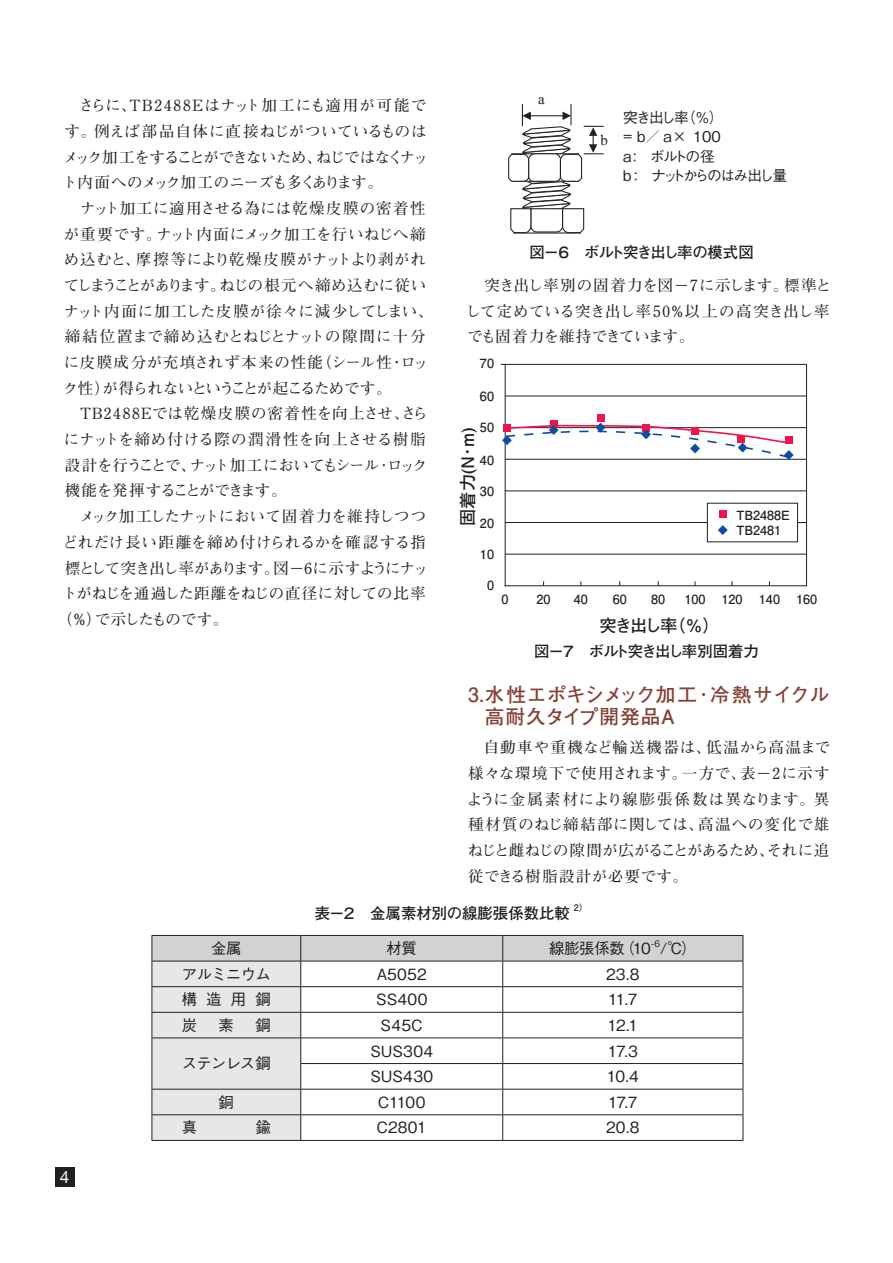
<style>
.page{position:relative;width:893px;height:1263px;background:#fff}
.page>*{position:absolute;margin:0;border:0;box-sizing:border-box;transform-origin:0 0}
.章-行中{font:700 19.65px/22.4px "Futo Go B101 Pro";color:#844136}
.t1{font:700 17.25px "Futo Go B101 Pr 6 N";letter-spacing:-.115em;color:#231f20}
.t2{font:16.95px "Helvetica Neue";color:#fff}
.本文{font:700 15.45px/25.7px "Futo Min A101 Pro";letter-spacing:-.005em;color:#231f20;text-align:justify}
.本文-2{font:700 15.45px/25.7px "Futo Min A101 Pro";letter-spacing:.02em;color:#231f20}
.表組み中文字{font:500 15.45px "Gothic BBB Pro";letter-spacing:-.005em;color:#231f20}
.キャプション{font:700 15.45px "Futo Go B101 Pro";letter-spacing:-.11em;color:#231f20}
.本文-3{font:700 15.45px "Futo Min A101 Pro";letter-spacing:-.065em;color:#231f20}
.本文-4{font:700 15.45px "Futo Min A101 Pro";letter-spacing:.03em;color:#231f20}
.キャプション-2{font:700 15.45px "Futo Go B101 Pro";color:#231f20}
.本文-5{font:700 15.45px "Futo Min A101 Pro";letter-spacing:-.095em;color:#231f20}
.t3{font:500 14.85px/19.4px "Gothic BBB Pr 6 N";letter-spacing:-.125em;color:#231f20}
.t4{font:14.85px "Times New Roman";color:#231f20}
.t5{font:700 12.6px/15.9px "Futo Go B101 Pr 6 N";color:#231f20}
.キャプション-3{font:700 9px "Futo Go B101 Pro";color:#231f20}
.表組み中文字-2{font:500 9px "Gothic BBB Pro";color:#231f20}
.s1{font-family:"Koz Go Pr 6 N";font-weight:400}
</style>
<div class="page">
<div style="left:55px;top:1167px;width:19px;height:19px;background:#231f20"></div>
<svg style="left:508px;top:104px;width:96px;height:130px"></svg>
<svg style="left:152px;top:935px;width:592px;height:205px"></svg>
<hr style="left:152px;top:1140px;width:149px;height:1px;background:#231f20">
<hr style="left:301px;top:1140px;width:202px;height:1px;background:#231f20">
<hr style="left:503px;top:1140px;width:240px;height:1px;background:#231f20">
<svg style="left:504px;top:363px;width:303px;height:224px"></svg>
<hr style="left:505px;top:364px;width:1px;height:222px;background:#231f20">
<hr style="left:505px;top:396px;width:302px;height:1px;background:#231f20">
<hr style="left:505px;top:427px;width:302px;height:1px;background:#231f20">
<hr style="left:505px;top:459px;width:302px;height:1px;background:#231f20">
<hr style="left:505px;top:491px;width:302px;height:1px;background:#231f20">
<hr style="left:505px;top:522px;width:302px;height:1px;background:#231f20">
<hr style="left:505px;top:554px;width:302px;height:1px;background:#231f20">
<div style="left:550px;top:420px;width:8px;height:8px;background:#ed1450"></div>
<div style="left:597px;top:414px;width:7px;height:7px;background:#ed1450"></div>
<svg style="left:502px;top:423px;width:292px;height:37px"></svg>
<div style="left:707px;top:503px;width:91px;height:39px;background:#fff"></div>
<div style="left:707px;top:503px;width:91px;height:39px;border:1px solid #231f20"></div>
<div style="left:719px;top:510px;width:8px;height:8px;background:#ed1450"></div>
<svg style="left:718px;top:525px;width:10px;height:10px"></svg>
<p class="本文" style="left:62px;top:91px;width:368px;text-indent:16px">さらに、TB2488Eはナット加工にも適用が可能です。例えば部品自体に直接ねじがついているものはメック加工をすることができないため、ねじではなくナット内面へのメック加工のニーズも多くあります。</p>
<p class="本文-2" style="left:63px;top:194px;width:372px;text-indent:17px">ナット加工に適用させる為には乾燥皮膜の密着性が重要です。ナット内面にメック加工を行いねじへ締め込むと、摩擦等により乾燥皮膜がナットより剥がれてしまうことがあります。ねじの根元へ締め込むに従いナット内面に加工した皮膜が徐々に減少してしまい、締結位置まで締め込むとねじとナットの隙間に十分に皮膜成分が充填されず本来の性能（シール性・ロック性）が得られないということが起こるためです。</p>
<p class="本文" style="left:64px;top:399px;width:365px;text-align:left;text-indent:16px">TB2488Eでは乾燥皮膜の密着性を向上させ、さらにナットを締め付ける際の潤滑性を向上させる樹脂設計を行うことで、ナット加工においてもシール･ロック機能を発揮することができます。</p>
<p class="本文" style="left:79px;top:502px;width:349px">メック加工したナットにおいて固着力を維持しつつ</p>
<p class="本文-4" style="left:63px;top:530px;width:364px">どれだけ長い距離を締め付けられるかを確認する指</p>
<p class="本文-3" style="left:65px;top:556px;width:365px">標として突き出し率があります。図－6に示すようにナッ</p>
<p class="本文" style="left:62px;top:579px;width:365px">トがねじを通過した距離をねじの直径に対しての比率</p>
<p class="本文-5" style="left:57px;top:607px;width:173px">（％）で示したものです。</p>
<p class="t4" style="left:538px;top:89px;width:8px">a</p>
<p class="t4" style="left:600px;top:130px;width:9px">b</p>
<p class="t3" style="left:623px;top:107px;width:166px">突き出し率（％）<br>= b／ a× 100<br>a：ボルトの径<br>b：ナットからのはみ出し量</p>
<p class="キャプション" style="left:529px;top:240px;width:241px">図－６　ボルト突き出し率の模式図　</p>
<p class="本文" style="left:465px;top:271px;width:368px;text-align:left;text-indent:19px">突き出し率別の固着力を図－7に示します。標準として定めている突き出し率50%以上の高突き出し率でも固着力を維持できています。</p>
<p class="t5" style="left:480px;top:355px;width:16px">70</p>
<p class="t5" style="left:480px;top:388px;width:16px">60</p>
<p class="t5" style="left:480px;top:419px;width:16px">50</p>
<p class="t5" style="left:480px;top:451px;width:16px">40</p>
<p class="t5" style="left:480px;top:483px;width:16px">30</p>
<p class="t5" style="left:480px;top:515px;width:16px">20</p>
<p class="t5" style="left:480px;top:546px;width:16px">10</p>
<p class="t1" style="left:454px;top:526px;width:100px;rotate:-90deg">固着力(N<span class="s1">･</span>m)</p>
<p class="t5" style="left:487px;top:577px;width:9px">0</p>
<p class="t5" style="left:736px;top:506px;width:55px">TB2488E<br>TB2481</p>
<p class="t5" style="left:502px;top:591px;width:9px">0</p>
<p class="t5" style="left:536px;top:591px;width:16px">20</p>
<p class="t5" style="left:574px;top:591px;width:16px">40</p>
<p class="t5" style="left:613px;top:591px;width:16px">60</p>
<p class="t5" style="left:651px;top:591px;width:16px">80</p>
<p class="t5" style="left:684px;top:591px;width:23px">100</p>
<p class="t5" style="left:721px;top:591px;width:23px">120</p>
<p class="t5" style="left:759px;top:591px;width:23px">140</p>
<p class="t5" style="left:796px;top:591px;width:23px">160</p>
<p class="t1" style="left:599px;top:611px;width:122px">突き出し率（％）</p>
<p class="キャプション" style="left:534px;top:639px;width:226px">図－７　ボルト突き出し率別固着力</p>
<p class="章-行中" style="left:485px;top:681px;width:346px;text-indent:-17px">3.水性エポキシメック加工･冷熱サイクル高耐久タイプ開発品Ａ</p>
<p class="本文" style="left:467px;top:733px;width:365px;text-indent:17px">自動車や重機など輸送機器は、低温から高温まで様々な環境下で使用されます。一方で、表－2に示すように金属素材により線膨張係数は異なります。異種材質のねじ締結部に関しては、高温への変化で雄ねじと雌ねじの隙間が広がることがあるため、それに追従できる樹脂設計が必要です。</p>
<p class="キャプション-2" style="left:315px;top:901px;width:257px">表－２　金属素材別の線膨張係数比較</p>
<p class="キャプション-3" style="left:574px;top:901px;width:16px">2）</p>
<p class="表組み中文字" style="left:211px;top:936px;width:32px">金属</p>
<p class="表組み中文字" style="left:387px;top:936px;width:32px">材質</p>
<p class="表組み中文字" style="left:549px;top:936px;width:103px">線膨張係数（10</p>
<p class="表組み中文字-2" style="left:651px;top:936px;width:10px">-6</p>
<p class="表組み中文字" style="left:660px;top:936px;width:38px">/℃）</p>
<p class="表組み中文字" style="left:182px;top:961px;width:91px">アルミニウム</p>
<p class="表組み中文字" style="left:377px;top:961px;width:52px">A5052</p>
<p class="表組み中文字" style="left:606px;top:961px;width:35px">23.8</p>
<p class="表組み中文字" style="left:182px;top:987px;width:91px">構造用鋼</p>
<p class="表組み中文字" style="left:376px;top:987px;width:53px">SS400</p>
<p class="表組み中文字" style="left:608px;top:987px;width:31px">11.7</p>
<p class="表組み中文字" style="left:182px;top:1013px;width:17px">炭</p>
<p class="表組み中文字" style="left:218px;top:1013px;width:17px">素</p>
<p class="表組み中文字" style="left:256px;top:1013px;width:17px">鋼</p>
<p class="表組み中文字" style="left:381px;top:1013px;width:44px">S45C</p>
<p class="表組み中文字" style="left:607px;top:1013px;width:32px">12.1</p>
<p class="表組み中文字" style="left:182px;top:1051px;width:91px">ステンレス鋼</p>
<p class="表組み中文字" style="left:370px;top:1038px;width:64px">SUS304</p>
<p class="表組み中文字" style="left:608px;top:1038px;width:32px">17.3</p>
<p class="表組み中文字" style="left:370px;top:1064px;width:64px">SUS430</p>
<p class="表組み中文字" style="left:607px;top:1064px;width:34px">10.4</p>
<p class="表組み中文字" style="left:219px;top:1089px;width:17px">銅</p>
<p class="表組み中文字" style="left:378px;top:1089px;width:49px">C1100</p>
<p class="表組み中文字" style="left:608px;top:1089px;width:31px">17.7</p>
<p class="t2" style="left:60px;top:1164px;width:11px">4</p>
<p class="表組み中文字" style="left:182px;top:1115px;width:17px">真</p>
<p class="表組み中文字" style="left:256px;top:1115px;width:17px">鍮</p>
<p class="表組み中文字" style="left:376px;top:1115px;width:52px">C2801</p>
<p class="表組み中文字" style="left:606px;top:1115px;width:35px">20.8</p>
</div>
